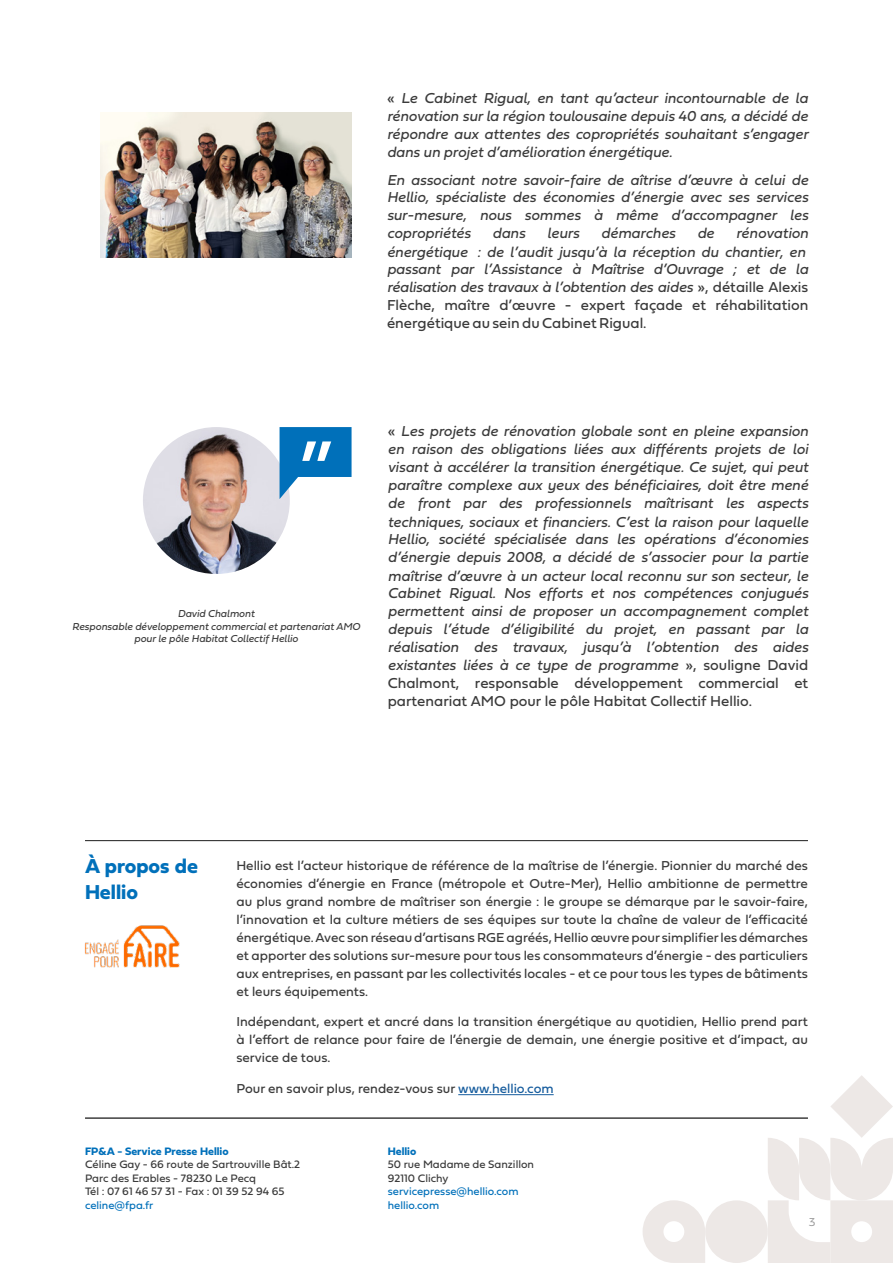
<style>
.page{position:relative;width:893px;height:1263px;background:#fff}
.page>*{position:absolute;margin:0;border:0;box-sizing:border-box;transform-origin:0 0}
.t1{font:21px/25.2px "Fieldwork Geo Bold";color:#0070ba}
.RETRAIT{font:italic 15px/18px "Fieldwork";color:#3b3b3b;text-align:justify}
.RETRAIT-2{font:15px/18px "Fieldwork Geo Regular";color:#3b3b3b;text-align:justify}
.Texte{font:13.5px/18px "Fieldwork Geo Regular";color:#3b3b3b;text-align:justify}
.t2{font:12px "Fieldwork Geo Light";color:#9d9d9d}
.t3{font:11.25px/13.5px "Fieldwork Geo Regular";color:#3b3b3b}
.t4{font:11.25px/13.5px "Fieldwork Geo Regular";color:#0070ba}
.t5{font:11.25px "Fieldwork Geo Bold";color:#0070ba}
.t6{font:italic 10.5px "Fieldwork";color:#3b3b3b}
.s1{font-family:"Fieldwork Geo Regular";font-style:normal}
.s2{font-family:"Fieldwork";font-style:italic}
.s3{color:#175d9e}
</style>
<div class="page">
<svg style="left:643px;top:1200px;width:62px;height:63px"></svg>
<svg style="left:768px;top:1075px;width:125px;height:188px"></svg>
<div style="left:705px;top:1200px;width:63px;height:63px;background:#ede8e6;border-radius:50%"></div>
<img style="left:143px;top:427px;width:147px;height:147px;border-radius:73px">
<svg style="left:280px;top:427px;width:72px;height:72px"></svg>
<img style="left:84px;top:925px;width:96px;height:43px">
<hr style="left:85px;top:1118px;width:723px;height:1px;background:#3b3b3b">
<hr style="left:458px;top:1094px;width:96px;height:1px;background:#175d9e">
<hr style="left:85px;top:840px;width:723px;height:1px;background:#3b3b3b">
<img style="left:100px;top:112px;width:252px;height:146px">
<p class="RETRAIT" style="left:387px;top:88px;width:423px"><span class="s1">«</span> Le Cabinet Rigual, en tant qu’acteur incontournable de la rénovation sur la région toulousaine depuis 40 ans, a décidé de répondre aux attentes des copropriétés souhaitant s’engager dans un projet d’amélioration énergétique.</p>
<p class="RETRAIT" style="left:387px;top:170px;width:423px">En associant notre savoir-faire de aîtrise d’œuvre à celui de Hellio, spécialiste des économies d’énergie avec ses services sur-mesure, nous sommes à même d’accompagner les copropriétés</p>
<p class="RETRAIT" style="left:387px;top:223px;width:423px;line-height:18.8px;text-align:right">rénovation<br>énergétique : de l’audit jusqu’à la réception du chantier, en</p>
<p class="RETRAIT-2" style="left:387px;top:259px;width:423px"><span class="s2">passant par l’Assistance à Maîtrise d’Ouvrage ; et de la réalisation des travaux à l’obtention des aides</span> », détaille Alexis Flèche, maître d’œuvre - expert façade et réhabilitation énergétique au sein du Cabinet Rigual.</p>
<p class="RETRAIT" style="left:492px;top:223px;width:34px">dans</p>
<p class="RETRAIT" style="left:547px;top:223px;width:34px">leurs</p>
<p class="RETRAIT" style="left:601px;top:223px;width:76px">démarches</p>
<p class="RETRAIT" style="left:697px;top:223px;width:18px">de</p>
<p class="t6" style="left:178px;top:605px;width:78px">David Chalmont</p>
<p class="t6" style="left:72px;top:618px;width:290px">Responsable développement commercial et partenariat AMO</p>
<p class="t6" style="left:134px;top:630px;width:165px">pour le pôle Habitat Collectif Hellio</p>
<p class="RETRAIT" style="left:388px;top:421px;width:422px"><span class="s1">«</span> Les projets de rénovation globale sont en pleine expansion en raison des obligations liées aux différents projets de loi visant à accélérer la transition énergétique. Ce sujet, qui peut paraître complexe aux yeux des bénéficiaires, doit être mené de front par des professionnels maîtrisant les aspects techniques, sociaux et financiers. C’est la raison pour laquelle</p>
<p class="RETRAIT" style="left:388px;top:529px;width:422px;line-height:18.5px">Hellio, société spécialisée dans les opérations d’économies d’énergie depuis 2008, a décidé de s’associer pour la partie maîtrise d’œuvre à un acteur local reconnu sur son secteur, le</p>
<p class="RETRAIT" style="left:388px;top:583px;width:422px">Cabinet Rigual. Nos efforts et nos compétences conjugués permettent ainsi de proposer un accompagnement complet depuis l’étude d’éligibilité du projet, en passant par la réalisation des travaux, jusqu’à l’obtention des aides existantes liées à ce type de programme <span class="s1">», souligne David Chalmont, responsable développement commercial et partenariat AMO pour le pôle Habitat Collectif Hellio.</span></p>
<p class="t1" style="left:85px;top:853px;width:114px">À propos de<br>Hellio</p>
<p class="Texte" style="left:236px;top:855px;width:573px">Hellio est l’acteur historique de référence de la maîtrise de l’énergie. Pionnier du marché des économies d’énergie en France (métropole et Outre-Mer), Hellio ambitionne de permettre au plus grand nombre de maîtriser son énergie : le groupe se démarque par le savoir-faire, l’innovation et la culture métiers de ses équipes sur toute la chaîne de valeur de l’efficacité énergétique. Avec son réseau d’artisans RGE agréés, Hellio œuvre pour simplifier les démarches et apporter des solutions sur-mesure pour tous les consommateurs d’énergie - des particuliers aux entreprises, en passant par les collectivités locales - et ce pour tous les types de bâtiments et leurs équipements.</p>
<p class="Texte" style="left:236px;top:1012px;width:573px">Indépendant, expert et ancré dans la transition énergétique au quotidien, Hellio prend part à l’effort de relance pour faire de l’énergie de demain, une énergie positive et d’impact, au service de tous.</p>
<p class="Texte" style="left:236px;top:1079px;width:319px">Pour en savoir plus, rendez-vous sur <span class="s3">www.hellio.com</span></p>
<p class="t5" style="left:85px;top:1142px;width:145px">FP&amp;A - Service Presse Hellio</p>
<p class="t3" style="left:85px;top:1157px;width:217px">Céline Gay - 66 route de Sartrouville Bât.2<br>Parc des Erables - 78230 Le Pecq<br>Tél : 07 61 46 57 31 - Fax : 01 39 52 94 65</p>
<p class="t4" style="left:85px;top:1198px;width:70px">celine@fpa.fr</p>
<p class="t5" style="left:388px;top:1142px;width:30px">Hellio</p>
<p class="t3" style="left:388px;top:1157px;width:148px">50 rue Madame de Sanzillon<br>92110 Clichy</p>
<p class="t4" style="left:388px;top:1184px;width:132px">servicepresse@hellio.com hellio.com</p>
<p class="t2" style="left:809px;top:1213px;width:8px">3</p>
</div>
